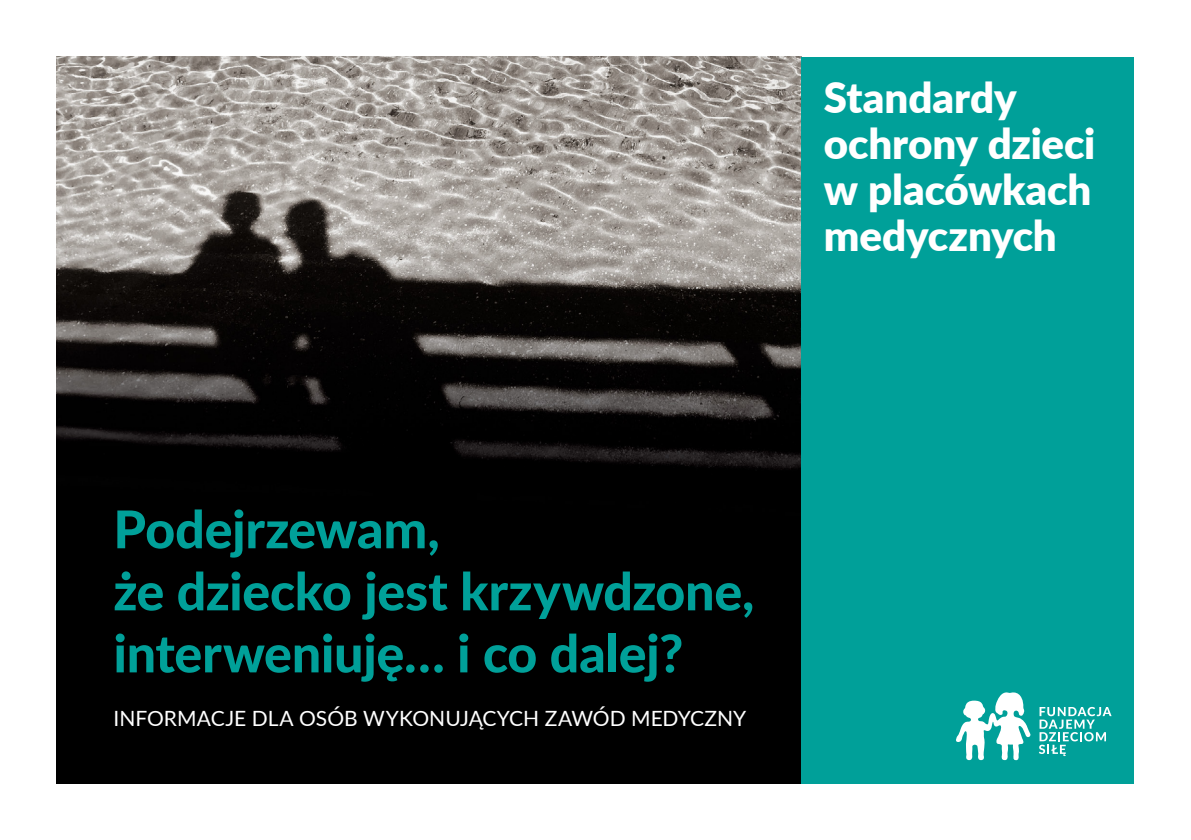
<style>
.page{position:relative;width:1191px;height:840px;background:#fff}
.page>*{position:absolute;margin:0;border:0;box-sizing:border-box;transform-origin:0 0}
.t1{font:800 52px/62px "Lato";letter-spacing:-.005em;color:#00a099}
.t2{font:900 42px/46px "Lato";letter-spacing:-.005em;color:#fff}
.t3{font:21px "Lato";letter-spacing:.005em;color:#fff}
</style>
<div class="page">
<img style="left:57px;top:57px;width:744px;height:725px">
<div style="left:801px;top:57px;width:333px;height:725px;background:#00a099"></div>
<svg style="left:1039px;top:706px;width:72px;height:49px"></svg>
<svg style="left:956px;top:692px;width:75px;height:67px"></svg>
<p class="t2" style="left:824px;top:73px;width:273px">Standardy ochrony dzieci w placówkach medycznych</p>
<p class="t1" style="left:113px;top:495px;width:642px">Podejrzewam,<br>że dziecko jest krzywdzone, interweniuję… i co dalej?</p>
<p class="t3" style="left:113px;top:703px;width:634px">INFORMACJE DLA OSÓB WYKONUJĄCYCH ZAWÓD MEDYCZNY</p>
</div>
